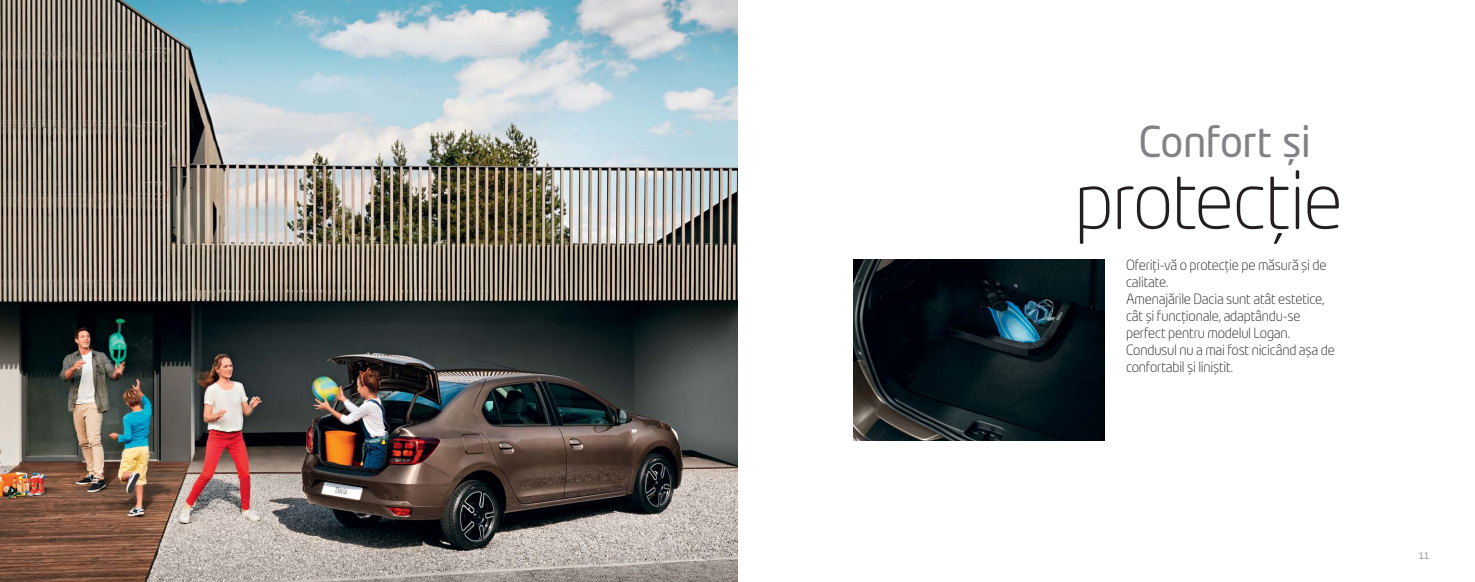
<style>
.page{position:relative;width:1475px;height:582px;background:#fff}
.page>*{position:absolute;margin:0;border:0;box-sizing:border-box;transform-origin:0 0}
.t1{font:300 78px "Neo Tech Dacia";letter-spacing:-.02em;color:#231f20}
.t2{font:42px "Neo Tech Dacia";letter-spacing:-.015em;color:#808285}
.t3{font:300 14px/17px "Neo Tech Dacia";letter-spacing:-.015em;color:#231f20}
.t4{font:9px "Neo Tech Dacia";color:#939598}
</style>
<div class="page">
<img style="left:853px;top:259px;width:251px;height:181px">
<img style="left:0;top:0;width:737px;height:581px">
<h2 class="t2" style="left:1138px;top:115px;width:174px">Confort și</h2>
<h1 class="t1" style="left:1074px;top:152px;width:270px">protecție</h1>
<p class="t3" style="left:1125px;top:256px;width:210px">Oferiţi-vă o protecţie pe măsură şi de calitate.<br>Amenajările Dacia sunt atât estetice, cât şi funcţionale, adaptându-se perfect pentru modelul Logan.<br>Condusul nu a mai fost nicicând așa de confortabil și liniştit.</p>
<p class="t4" style="left:1418px;top:549px;width:12px">11</p>
</div>
